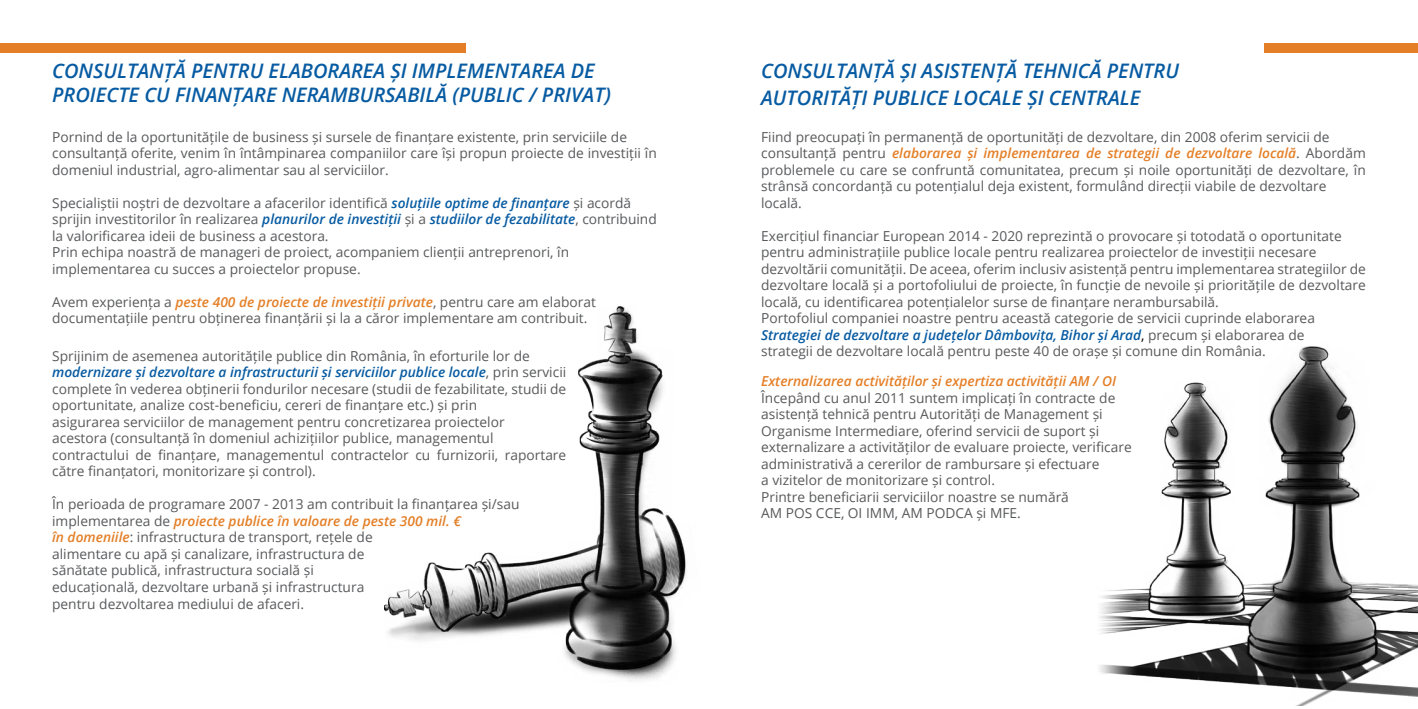
<style>
.page{position:relative;width:1418px;height:709px;background:#fff}
.page>*{position:absolute;margin:0;border:0;box-sizing:border-box;transform-origin:0 0}
.t1{font:italic 600 20px/24px "Open Sans";color:#075ba2}
.t2{font:13.75px/16.5px "Open Sans";color:#58595b}
.t3{font:italic 600 13.75px "Open Sans";color:#e47f27}
.s1{font-weight:600;font-style:italic;color:#075ba2}
.s2{font-weight:600;font-style:italic;color:#e47f27}
.s3{color:#000}
</style>
<div class="page">
<img style="left:384px;top:306px;width:303px;height:375px">
<div style="left:0;top:43px;width:1417px;height:9px;background:#e47f27"></div>
<div style="left:466px;top:22px;width:797px;height:40px;background:#fff"></div>
<img style="left:1099px;top:346px;width:318px;height:359px">
<h1 class="t1" style="left:52px;top:58px;width:560px">CONSULTANȚĂ PENTRU ELABORAREA ȘI IMPLEMENTAREA DE<br>PROIECTE CU FINANȚARE NERAMBURSABILĂ (PUBLIC / PRIVAT)</h1>
<h1 class="t1" style="left:761px;top:57px;width:419px;line-height:27px">CONSULTANȚĂ ȘI ASISTENȚĂ TEHNICĂ PENTRU<br>AUTORITĂȚI PUBLICE LOCALE ȘI CENTRALE</h1>
<p class="t2" style="left:52px;top:128px;width:606px">Pornind de la oportunitățile de business și sursele de finanțare existente, prin serviciile de consultanță oferite, venim în întâmpinarea companiilor care își propun proiecte de investiții în domeniul industrial, agro-alimentar sau al serviciilor.</p>
<p class="t2" style="left:52px;top:194px;width:606px">Specialiștii noștri de dezvoltare a afacerilor identifică <span class="s1">soluțiile optime de finanțare</span> și acordă sprijin investitorilor în realizarea <span class="s1">planurilor de investiții</span> și a <span class="s1">studiilor de fezabilitate</span>, contribuind la valorificarea ideii de business a acestora.<br>Prin echipa noastră de manageri de proiect, acompaniem clienții antreprenori, în implementarea cu succes a proiectelor propuse.</p>
<p class="t2" style="left:52px;top:293px;width:545px">Avem experiența a <span class="s2">peste 400 de proiecte de investiții private</span>, pentru care am elaborat documentațiile pentru obținerea finanțării și la a căror implementare am contribuit.</p>
<p class="t2" style="left:52px;top:347px;width:515px">Sprijinim de asemenea autoritățile publice din România, în eforturile lor de <span class="s1">modernizare și dezvoltare a infrastructurii și serviciilor publice locale</span>, prin servicii complete în vederea obținerii fondurilor necesare (studii de fezabilitate, studii de oportunitate, analize cost-beneficiu, cereri de finanțare etc.) și prin<br>asigurarea serviciilor de management pentru concretizarea proiectelor<br>acestora (consultanță în domeniul achizițiilor publice, managementul contractului de finanțare, managementul contractelor cu furnizorii, raportare către finanțatori, monitorizare și control).</p>
<p class="t2" style="left:52px;top:496px;width:469px">În perioada de programare 2007 - 2013 am contribuit la finanțarea și/sau implementarea de <span class="s2">proiecte publice în valoare de peste 300 mil. €<br>în domeniile</span>: infrastructura de transport, rețele de<br>alimentare cu apă și canalizare, infrastructura de<br>sănătate publică, infrastructura socială și<br>educațională, dezvoltare urbană și infrastructura<br>pentru dezvoltarea mediului de afaceri.</p>
<p class="t2" style="left:761px;top:128px;width:606px">Fiind preocupați în permanență de oportunități de dezvoltare, din 2008 oferim servicii de consultanță pentru <span class="s2">elaborarea și implementarea de strategii de dezvoltare locală</span>. Abordăm problemele cu care se confruntă comunitatea, precum și noile oportunități de dezvoltare, în strânsă concordanță cu potențialul deja existent, formulând direcții viabile de dezvoltare locală.</p>
<p class="t2" style="left:761px;top:227px;width:606px">Exercițiul financiar European 2014 - 2020 reprezintă o provocare și totodată o oportunitate pentru administrațiile publice locale pentru realizarea proiectelor de investiții necesare dezvoltării comunității. De aceea, oferim inclusiv asistență pentru implementarea strategiilor de dezvoltare locală și a portofoliului de proiecte, în funcție de nevoile și prioritățile de dezvoltare locală, cu identificarea potențialelor surse de finanțare nerambursabilă.<br>Portofoliul companiei noastre pentru această categorie de servicii cuprinde elaborarea <span class="s1">Strategiei de dezvoltare a județelor Dâmbovița, Bihor și Arad</span><span class="s3">,</span> precum și elaborarea de<br>strategii de dezvoltare locală pentru peste 40 de orașe și comune din România.</p>
<p class="t3" style="left:761px;top:372px;width:356px">Externalizarea activităților și expertiza activității AM / OI</p>
<p class="t2" style="left:761px;top:389px;width:372px">Începând cu anul 2011 suntem implicați în contracte de asistență tehnică pentru Autorități de Management și Organisme Intermediare, oferind servicii de suport și externalizare a activităților de evaluare proiecte, verificare administrativă a cererilor de rambursare și efectuare<br>a vizitelor de monitorizare și control.<br>Printre beneficiarii serviciilor noastre se numără<br>AM POS CCE, OI IMM, AM PODCA și MFE.</p>
</div>
